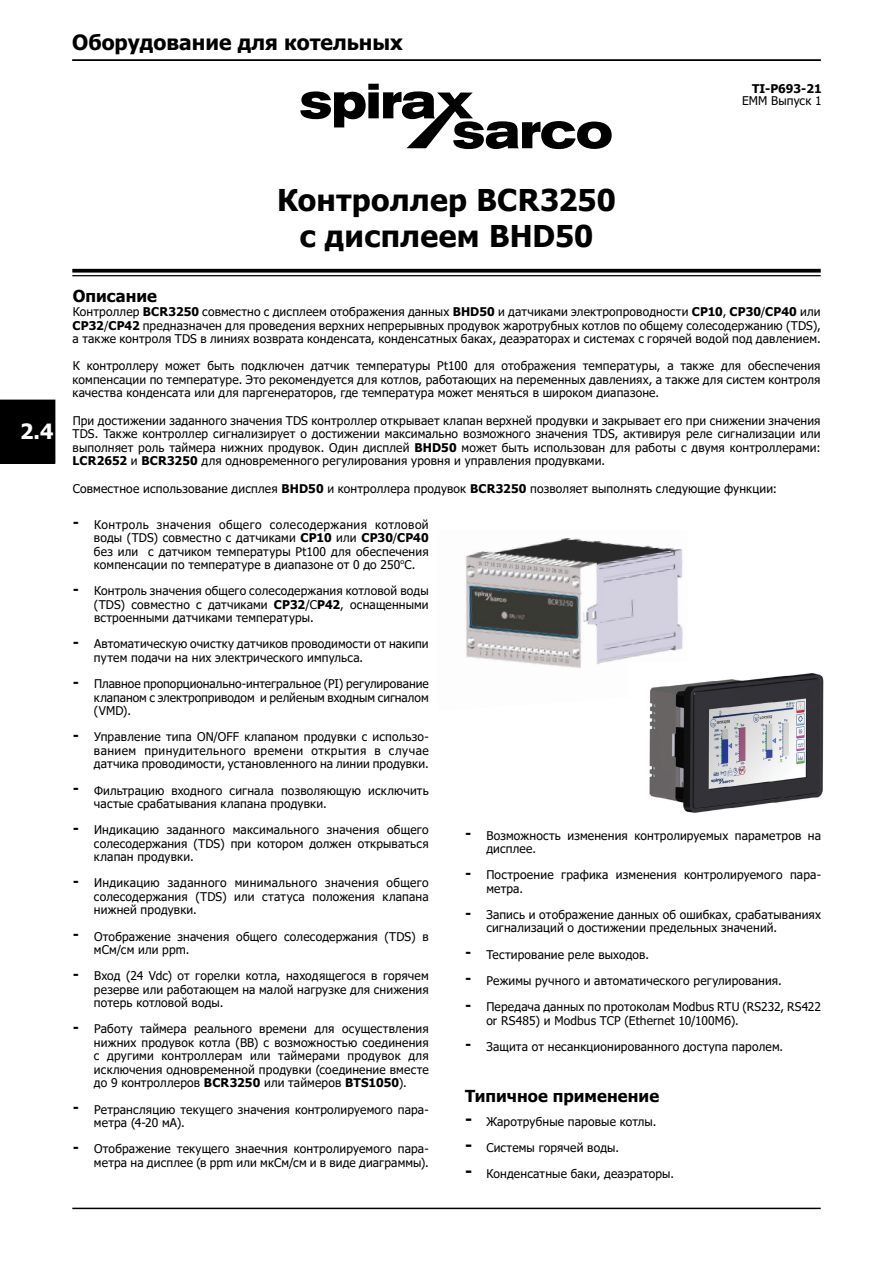
<style>
.page{position:relative;width:893px;height:1263px;background:#fff}
.page>*{position:absolute;margin:0;border:0;box-sizing:border-box;transform-origin:0 0}
.t1{font:700 30px/36.2px "Tahoma";letter-spacing:.005em;color:#000;text-align:center}
.t2{font:700 21px "Tahoma";color:#000}
.t3{font:700 21px "Tahoma";color:#fff}
.t4{font:700 16.5px "Tahoma";color:#000}
.t5{font:12px/13.5px "Tahoma";letter-spacing:.01em;color:#000;text-align:justify}
.t6{font:700 12px "Tahoma";color:#000}
.t7{font:6.9px "Tahoma";color:#000}
.s1{font-weight:700}
.s2{font-family:"Arial";font-weight:700;font-size:16.5px}
.s3{font-weight:700;font-size:16.5px}
</style>
<div class="page">
<div style="left:0;top:400px;width:55px;height:63px;background:#000"></div>
<hr style="left:72px;top:59px;width:749px;height:2px;background:#000">
<hr style="left:72px;top:1208px;width:749px;height:1px;background:#000">
<svg style="left:72px;top:269px;width:749px;height:4px;background:#1a1a1a"></svg>
<hr style="left:72px;top:275px;width:749px;height:1px;background:#000">
<svg style="left:300px;top:84px;width:312px;height:65px"></svg>
<img style="left:465px;top:538px;width:218px;height:131px">
<img style="left:630px;top:662px;width:194px;height:151px">
<h2 class="t2" style="left:72px;top:28px;width:332px">Оборудование для котельных</h2>
<p class="t6" style="left:752px;top:80px;width:71px">TI-P693-21</p>
<p class="t5" style="left:742px;top:95px;width:81px">EMM Выпуск 1</p>
<h2 class="t3" style="left:20px;top:417px;width:35px">2.4</h2>
<h1 class="t1" style="left:277px;top:183px;width:340px">Контроллер BCR3250 с дисплеем BHD50</h1>
<h3 class="t4" style="left:73px;top:285px;width:86px">Описание</h3>
<p class="t5" style="left:73px;top:306px;width:749px">Контроллер <span class="s1">BCR3250</span> совместно с дисплеем отображения данных <span class="s1">BHD50</span> и датчиками электропроводности <span class="s1">CP10</span>, <span class="s1">CP30</span>/<span class="s1">CP40</span> или <span class="s1">CP32</span>/<span class="s1">CP42</span> предназначен для проведения верхних непрерывных продувок жаротрубных котлов по общему солесодержанию (TDS), а также контроля TDS в линиях возврата конденсата, конденсатных баках, деаэраторах и системах с горячей водой под давлением.</p>
<p class="t5" style="left:73px;top:360px;width:749px">К контроллеру может быть подключен датчик температуры Pt100 для отображения температуры, а также для обеспечения компенсации по температуре. Это рекомендуется для котлов, работающих на переменных давлениях, а также для систем контроля качества конденсата или для паргенераторов, где температура может меняться в широком диапазоне.</p>
<p class="t5" style="left:73px;top:414px;width:749px">При достижении заданного значения TDS контроллер открывает клапан верхней продувки и закрывает его при снижении значения ТDS. Также контроллер сигнализирует о достижении максимально возможного значения TDS, активируя реле сигнализации или выполняет роль таймера нижних продувок. Один дисплей <span class="s1">BHD50</span> может быть использован для работы с двумя контроллерами:<br><span class="s1">LCR2652</span> и <span class="s1">BCR3250</span> для одновременного регулирования уровня и управления продувками.</p>
<p class="t5" style="left:73px;top:482px;width:706px">Совместное использование дисплея <span class="s1">BHD50</span> и контроллера продувок <span class="s1">BCR3250</span> позволяет выполнять следующие функции:</p>
<p class="t5" style="left:94px;top:518px;width:336px;text-indent:-21px"><span class="s2">-</span> Контроль значения общего солесодержания котловой воды (TDS) совместно с датчиками <span class="s1">CP10</span> или <span class="s1">CP30</span>/<span class="s1">CP40 </span>без или с датчиком температуры Pt100 для обеспечения компенсации по температуре в диапазоне от 0 до 250 C.</p>
<p class="t7" style="left:400px;top:556px;width:5px">o</p>
<p class="t5" style="left:94px;top:585px;width:336px;text-indent:-21px"><span class="s2">-</span> Контроль значения общего солесодержания котловой воды (TDS) совместно с датчиками <span class="s1">CP32</span>/C<span class="s1">P42</span>, оснащенными встроенными датчиками температуры.</p>
<p class="t5" style="left:94px;top:638px;width:336px;text-indent:-21px"><span class="s2">-</span> Автоматическую очистку датчиков проводимости от накипи путем подачи на них электрического импульса.</p>
<p class="t5" style="left:94px;top:678px;width:336px;text-indent:-21px"><span class="s2">-</span> Плавное пропорционально-интегральное (PI) регулирование клапаном с электроприводом и релйеным входным сигналом (VMD).</p>
<p class="t5" style="left:94px;top:731px;width:336px;text-indent:-21px"><span class="s2">-</span> Управление типа ОN/OFF клапаном продувки с использо&shy;ванием принудительного времени открытия в случае датчика проводимости, установленного на линии продувки.</p>
<p class="t5" style="left:94px;top:784px;width:336px;text-indent:-21px"><span class="s2">-</span> Фильтрацию входного сигнала позволяющую исключить частые срабатывания клапана продувки.</p>
<p class="t5" style="left:94px;top:824px;width:336px;text-indent:-21px"><span class="s2">-</span> Индикацию заданного максимального значения общего солесодержания (TDS) при котором должен открываться клапан продувки.</p>
<p class="t5" style="left:94px;top:877px;width:336px;text-indent:-21px"><span class="s2">-</span> Индикацию заданного минимального значения общего солесодержания (TDS) или статуса положения клапана нижней продувки.</p>
<p class="t5" style="left:94px;top:930px;width:336px;text-indent:-21px"><span class="s2">-</span> Отображение значения общего солесодержания (TDS) в мСм/см или ppm.</p>
<p class="t5" style="left:94px;top:970px;width:336px;text-indent:-21px"><span class="s2">-</span> Вход (24 Vdc) от горелки котла, находящегося в горячем резерве или работающем на малой нагрузке для снижения потерь котловой воды.</p>
<p class="t5" style="left:94px;top:1023px;width:336px;text-indent:-21px"><span class="s2">-</span> Работу таймера реального времени для осуществления нижних продувок котла (BB) с возможностью соединения с другими контроллерам или таймерами продувок для исключения одновременной продувки (соединение вместе до 9 контроллеров <span class="s1">BCR3250</span> или таймеров <span class="s1">BTS1050</span>).</p>
<p class="t5" style="left:94px;top:1103px;width:336px;text-indent:-21px"><span class="s2">-</span> Ретрансляцию текущего значения контролируемого пара&shy;метра (4-20 мA).</p>
<p class="t5" style="left:73px;top:1143px;width:357px;text-align:right"><span class="s2">-</span> Отображение текущего знаечния контролируемого пара&shy;метра на дисплее (в ppm или мкСм/cм и в виде диаграммы).</p>
<p class="t5" style="left:486px;top:829px;width:336px;text-indent:-21px"><span class="s2">-</span> Возможность изменения контролируемых параметров на дисплее.</p>
<p class="t5" style="left:486px;top:869px;width:336px;text-indent:-21px"><span class="s2">-</span> Построение графика изменения контролируемого пара&shy;метра.</p>
<p class="t5" style="left:486px;top:908px;width:336px;text-indent:-21px"><span class="s2">-</span> Запись и отображение данных об ошибках, срабатываниях сигнализаций о достижении предельных значений.</p>
<p class="t5" style="left:465px;top:948px;width:185px"><span class="s2">-</span> Тестирование реле выходов.</p>
<p class="t5" style="left:465px;top:974px;width:318px"><span class="s2">-</span> Режимы ручного и автоматического регулирования.</p>
<p class="t5" style="left:486px;top:1000px;width:336px;text-indent:-21px"><span class="s2">-</span> Передача данных по протоколам Modbus RTU (RS232, RS422 or RS485) и Modbus TCP (Ethernet 10/100Mб).</p>
<p class="t5" style="left:465px;top:1040px;width:320px"><span class="s2">-</span> Защита от несанкционированного доступа паролем.</p>
<h3 class="t4" style="left:465px;top:1084px;width:196px">Типичное применение</h3>
<p class="t5" style="left:465px;top:1115px;width:193px"><span class="s3">-</span> Жаротрубные паровые котлы.</p>
<p class="t5" style="left:465px;top:1141px;width:155px"><span class="s3">-</span> Системы горячей воды.</p>
<p class="t5" style="left:465px;top:1167px;width:211px"><span class="s3">-</span> Конденсатные баки, деаэраторы.</p>
</div>
